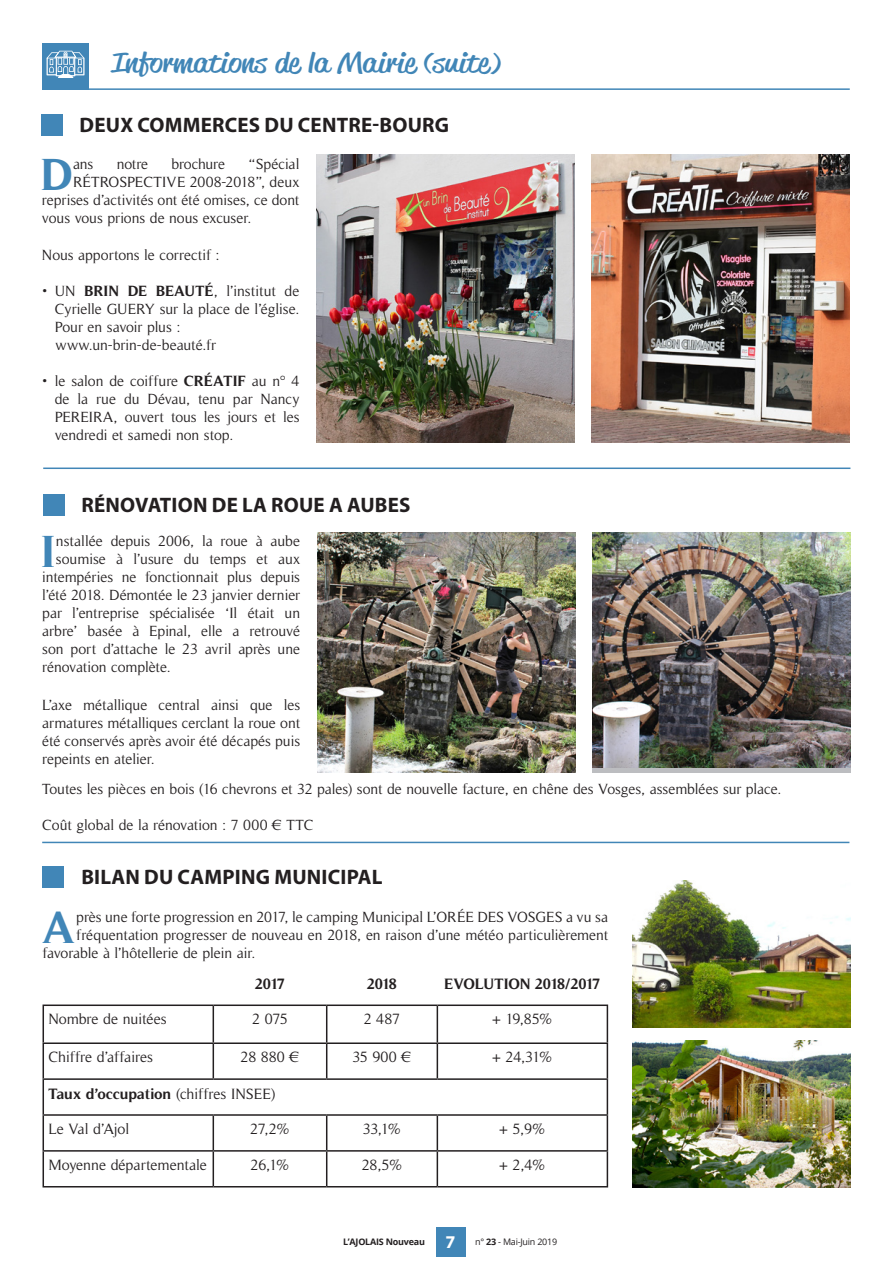
<style>
.page{position:relative;width:893px;height:1263px;background:#fff}
.page>*{position:absolute;margin:0;border:0;box-sizing:border-box;transform-origin:0 0}
.Texte_article_avec_l{font:700 45.45px "Timeless";color:#4186b7}
.Titres_rubriques{font:27px "Reklame Script";color:#4186b7;scale:1.5 1}
.t1{font:700 21px "Myriad Pro";letter-spacing:.01em;color:#231f20}
.Texte_article_sans_l{font:15.15px "Timeless";letter-spacing:-.005em;color:#231f20}
.Texte_article_sans_l-2{font:700 15.15px "Timeless";color:#231f20}
.Texte_article_avec_l-2{font:15px/18px "Timeless";letter-spacing:-.005em;color:#231f20;text-align:justify}
.Texte_article_sans_l-3{font:15px/18px "Timeless";letter-spacing:-.005em;color:#231f20}
.t2{font:700 9px "Open Sans";letter-spacing:-.025em;color:#231f20}
.s1{font-weight:700}
.s2{font-weight:400}
.s3{font-family:"Myriad Pro";font-size:18px;color:#fff}
</style>
<div class="page">
<div style="left:436px;top:1227px;width:29px;height:29px;background:#4186b7"></div>
<div style="left:42px;top:43px;width:47px;height:47px;background:#4186b7"></div>
<svg style="left:47px;top:51px;width:37px;height:27px"></svg>
<hr style="left:78px;top:88px;width:772px;height:2px;background:#4186b7">
<hr style="left:43px;top:467px;width:807px;height:2px;background:#4186b7">
<hr style="left:42px;top:842px;width:807px;height:1px;background:#4186b7">
<div style="left:43px;top:866px;width:21px;height:22px;background:#4186b7"></div>
<hr style="left:43px;top:1151px;width:1px;height:35px;background:#231f20">
<hr style="left:213px;top:1151px;width:1px;height:35px;background:#231f20">
<hr style="left:326px;top:1151px;width:1px;height:35px;background:#231f20">
<hr style="left:437px;top:1151px;width:1px;height:35px;background:#231f20">
<hr style="left:607px;top:1151px;width:1px;height:35px;background:#231f20">
<hr style="left:43px;top:1186px;width:170px;height:1px;background:#231f20">
<hr style="left:213px;top:1186px;width:114px;height:1px;background:#231f20">
<hr style="left:327px;top:1186px;width:110px;height:1px;background:#231f20">
<hr style="left:437px;top:1186px;width:171px;height:1px;background:#231f20">
<hr style="left:43px;top:1004px;width:170px;height:2px;background:#231f20">
<hr style="left:43px;top:1006px;width:1px;height:36px;background:#231f20">
<hr style="left:213px;top:1004px;width:114px;height:2px;background:#231f20">
<hr style="left:213px;top:1006px;width:1px;height:36px;background:#231f20">
<hr style="left:327px;top:1004px;width:110px;height:2px;background:#231f20">
<hr style="left:326px;top:1006px;width:1px;height:36px;background:#231f20">
<hr style="left:437px;top:1004px;width:171px;height:2px;background:#231f20">
<hr style="left:437px;top:1006px;width:1px;height:36px;background:#231f20">
<hr style="left:607px;top:1006px;width:1px;height:36px;background:#231f20">
<hr style="left:43px;top:1042px;width:170px;height:2px;background:#231f20">
<hr style="left:43px;top:1044px;width:1px;height:34px;background:#231f20">
<hr style="left:213px;top:1042px;width:114px;height:2px;background:#231f20">
<hr style="left:213px;top:1044px;width:1px;height:34px;background:#231f20">
<hr style="left:327px;top:1042px;width:110px;height:2px;background:#231f20">
<hr style="left:326px;top:1044px;width:1px;height:34px;background:#231f20">
<hr style="left:437px;top:1042px;width:171px;height:2px;background:#231f20">
<hr style="left:437px;top:1044px;width:1px;height:34px;background:#231f20">
<hr style="left:607px;top:1044px;width:1px;height:34px;background:#231f20">
<hr style="left:43px;top:1078px;width:170px;height:2px;background:#231f20">
<hr style="left:43px;top:1080px;width:1px;height:34px;background:#231f20">
<hr style="left:213px;top:1078px;width:114px;height:2px;background:#231f20">
<hr style="left:327px;top:1078px;width:110px;height:2px;background:#231f20">
<hr style="left:437px;top:1078px;width:171px;height:2px;background:#231f20">
<hr style="left:607px;top:1080px;width:1px;height:34px;background:#231f20">
<hr style="left:43px;top:1114px;width:170px;height:2px;background:#231f20">
<hr style="left:43px;top:1116px;width:1px;height:34px;background:#231f20">
<hr style="left:213px;top:1114px;width:114px;height:2px;background:#231f20">
<hr style="left:213px;top:1116px;width:1px;height:34px;background:#231f20">
<hr style="left:327px;top:1114px;width:110px;height:2px;background:#231f20">
<hr style="left:326px;top:1116px;width:1px;height:34px;background:#231f20">
<hr style="left:437px;top:1114px;width:171px;height:2px;background:#231f20">
<hr style="left:437px;top:1116px;width:1px;height:34px;background:#231f20">
<hr style="left:607px;top:1116px;width:1px;height:34px;background:#231f20">
<hr style="left:43px;top:1150px;width:170px;height:1px;background:#231f20">
<hr style="left:213px;top:1150px;width:114px;height:1px;background:#231f20">
<hr style="left:327px;top:1150px;width:110px;height:1px;background:#231f20">
<hr style="left:437px;top:1150px;width:171px;height:1px;background:#231f20">
<img style="left:632px;top:880px;width:218px;height:147px">
<img style="left:632px;top:1040px;width:218px;height:147px">
<div style="left:43px;top:494px;width:21px;height:22px;background:#4186b7"></div>
<img style="left:317px;top:533px;width:258px;height:239px">
<svg style="left:592px;top:767px;width:258px;height:5px"></svg>
<img style="left:592px;top:533px;width:258px;height:234px">
<div style="left:42px;top:115px;width:21px;height:21px;background:#4186b7"></div>
<img style="left:316px;top:155px;width:258px;height:288px">
<img style="left:591px;top:155px;width:259px;height:288px">
<p class="Titres_rubriques" style="left:112px;top:44px;width:261px">Informations de la Mairie (suite)</p>
<p class="t1" style="left:80px;top:111px;width:371px">DEUX COMMERCES DU CENTRE-BOURG</p>
<p class="Texte_article_avec_l" style="left:41px;top:147px;width:33px">D</p>
<p class="Texte_article_avec_l-2" style="left:73px;top:155px;width:22px">ans</p>
<p class="Texte_article_avec_l-2" style="left:117px;top:155px;width:33px">notre</p>
<p class="Texte_article_avec_l-2" style="left:172px;top:155px;width:55px">brochure</p>
<p class="Texte_article_avec_l-2" style="left:249px;top:155px;width:52px">“Spécial</p>
<p class="Texte_article_avec_l-2" style="left:73px;top:173px;width:228px">RÉTROSPECTIVE 2008-2018”, deux</p>
<p class="Texte_article_avec_l-2" style="left:42px;top:191px;width:259px">reprises d’activités ont été omises, ce dont</p>
<p class="Texte_article_avec_l-2" style="left:42px;top:209px;width:211px">vous vous prions de nous excuser.</p>
<p class="Texte_article_sans_l-3" style="left:42px;top:246px;width:179px">Nous apportons le correctif :</p>
<p class="Texte_article_avec_l-2" style="left:55px;top:282px;width:246px;text-indent:-13px">• UN <span class="s1">BRIN DE BEAUTÉ</span>, l’institut de Cyrielle GUERY sur la place de l’église.<br>Pour en savoir plus :</p>
<p class="Texte_article_sans_l-3" style="left:55px;top:336px;width:162px">www.un-brin-de-beauté.fr</p>
<p class="Texte_article_avec_l-2" style="left:55px;top:372px;width:246px;text-indent:-13px">• le salon de coiffure <span class="s1">CRÉATIF</span> au n° 4 de la rue du Dévau, tenu par Nancy PEREIRA, ouvert tous les jours et les vendredi et samedi non stop.</p>
<p class="t1" style="left:81px;top:491px;width:331px">RÉNOVATION DE LA ROUE A AUBES</p>
<p class="Texte_article_avec_l" style="left:42px;top:525px;width:16px">I</p>
<p class="Texte_article_avec_l-2" style="left:56px;top:532px;width:246px">nstallée depuis 2006, la roue à aube</p>
<p class="Texte_article_avec_l-2" style="left:56px;top:550px;width:246px">soumise à l’usure du temps et aux</p>
<p class="Texte_article_avec_l-2" style="left:42px;top:568px;width:259px">intempéries ne fonctionnait plus depuis</p>
<p class="Texte_article_avec_l-2" style="left:42px;top:586px;width:259px">l’été 2018. Démontée le 23 janvier dernier</p>
<p class="Texte_article_avec_l-2" style="left:42px;top:604px;width:259px">par l’entreprise spécialisée ‘Il était un</p>
<p class="Texte_article_avec_l-2" style="left:42px;top:622px;width:259px">arbre’ basée à Epinal, elle a retrouvé</p>
<p class="Texte_article_avec_l-2" style="left:42px;top:640px;width:259px">son port d’attache le 23 avril après une</p>
<p class="Texte_article_avec_l-2" style="left:42px;top:658px;width:130px">rénovation complète.</p>
<p class="Texte_article_sans_l-3" style="left:42px;top:696px;width:259px">L’axe métallique central ainsi que les armatures métalliques cerclant la roue ont</p>
<p class="Texte_article_sans_l-3" style="left:42px;top:732px;width:259px">été conservés après avoir été décapés puis repeints en atelier.</p>
<p class="Texte_article_avec_l-2" style="left:42px;top:780px;width:741px">Toutes les pièces en bois (16 chevrons et 32 pales) sont de nouvelle facture, en chêne des Vosges, assemblées sur place.</p>
<p class="Texte_article_avec_l-2" style="left:42px;top:816px;width:273px">Coût global de la rénovation : 7 000 € TTC</p>
<p class="t1" style="left:81px;top:863px;width:303px">BILAN DU CAMPING MUNICIPAL</p>
<p class="Texte_article_avec_l" style="left:42px;top:901px;width:36px">A</p>
<p class="Texte_article_avec_l-2" style="left:76px;top:908px;width:533px">près une forte progression en 2017, le camping Municipal L’ORÉE DES VOSGES a vu sa</p>
<p class="Texte_article_avec_l-2" style="left:76px;top:926px;width:533px">fréquentation progresser de nouveau en 2018, en raison d’une météo particulièrement</p>
<p class="Texte_article_avec_l-2" style="left:43px;top:944px;width:214px">favorable à l’hôtellerie de plein air.</p>
<p class="Texte_article_sans_l-2" style="left:255px;top:975px;width:31px">2017</p>
<p class="Texte_article_sans_l-2" style="left:367px;top:975px;width:32px">2018</p>
<p class="Texte_article_sans_l-2" style="left:444px;top:975px;width:157px">EVOLUTION 2018/2017</p>
<p class="Texte_article_sans_l" style="left:48px;top:1011px;width:120px">Nombre de nuitées</p>
<p class="Texte_article_sans_l" style="left:252px;top:1011px;width:37px">2 075</p>
<p class="Texte_article_sans_l" style="left:364px;top:1011px;width:38px">2 487</p>
<p class="Texte_article_sans_l" style="left:492px;top:1011px;width:62px">+ 19,85%</p>
<p class="Texte_article_sans_l" style="left:48px;top:1049px;width:106px">Chiffre d’affaires</p>
<p class="Texte_article_sans_l" style="left:240px;top:1049px;width:61px">28 880 €</p>
<p class="Texte_article_sans_l" style="left:352px;top:1049px;width:61px">35 900 €</p>
<p class="Texte_article_sans_l" style="left:492px;top:1049px;width:62px">+ 24,31%</p>
<p class="Texte_article_sans_l-2" style="left:48px;top:1084px;width:229px">Taux d’occupation <span class="s2">(chiffres INSEE)</span></p>
<p class="Texte_article_sans_l" style="left:48px;top:1120px;width:82px">Le Val d’Ajol</p>
<p class="Texte_article_sans_l" style="left:250px;top:1120px;width:41px">27,2%</p>
<p class="Texte_article_sans_l" style="left:363px;top:1120px;width:40px">33,1%</p>
<p class="Texte_article_sans_l" style="left:499px;top:1120px;width:48px">+ 5,9%</p>
<p class="Texte_article_sans_l" style="left:48px;top:1156px;width:160px">Moyenne départementale</p>
<p class="Texte_article_sans_l" style="left:251px;top:1156px;width:40px">26,1%</p>
<p class="Texte_article_sans_l" style="left:362px;top:1156px;width:42px">28,5%</p>
<p class="Texte_article_sans_l" style="left:499px;top:1156px;width:48px">+ 2,4%</p>
<p class="t2" style="left:343px;top:1235px;width:216px">L’AJOLAIS Nouveau <span class="s3">7</span> <span class="s2">n°</span> 23 <span class="s2">- Mai-Juin 2019</span></p>
</div>
